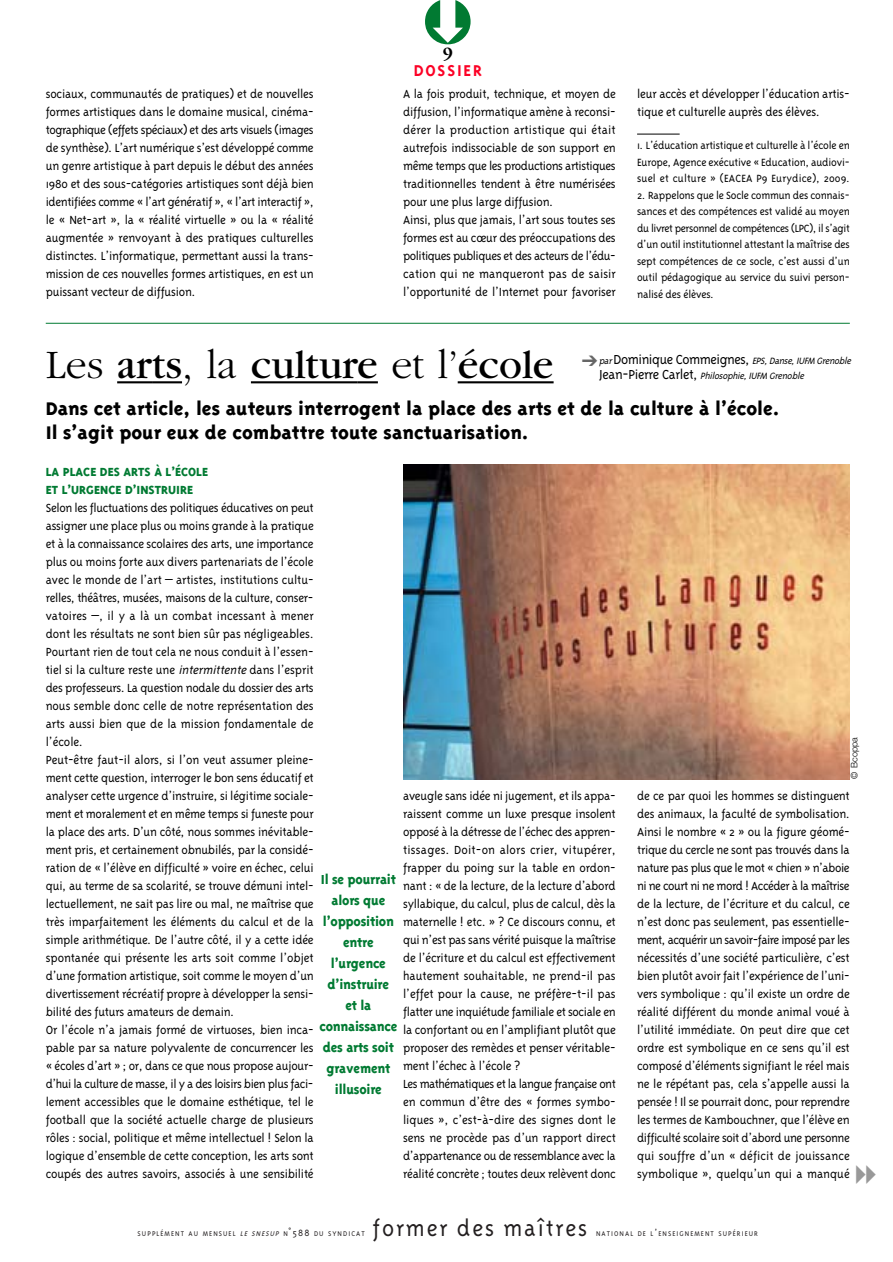
<style>
.page{position:relative;width:893px;height:1262px;background:#fff}
.page>*{position:absolute;margin:0;border:0;box-sizing:border-box;transform-origin:0 0}
.t1{font:42px "Garamond";color:#000}
.t2{font:300 25.5px "Triplex";letter-spacing:.07em;color:#231f20}
.t3{font:800 21px/24px "Triplex";color:#000}
.t4{font:700 18px "Triplex";letter-spacing:.1em;color:#fc0125}
.t5{font:700 18px "Garamond";color:#000}
.t6{font:800 15px/21px "Triplex";letter-spacing:-.015em;color:#017a32;text-align:center;scale:.95 1}
.t7{font:300 13.5px/18px "Triplex";letter-spacing:-.015em;color:#000}
.t8{font:800 13.5px/18px "Triplex";color:#017a32}
.t9{font:300 12px/16.5px "Triplex";letter-spacing:-.015em;color:#000;text-align:justify}
.t10{font:italic 300 10.5px/15px "Triplex";color:#000}
.t11{font:300 9px "Helvetica Neue";letter-spacing:-.015em;color:#000}
.t12{font:300 7.8px "Triplex";letter-spacing:.135em;color:#231f20}
.s1{font-weight:300}
.s2{font-style:italic}
.s3{color:#666}
.s4{font-style:normal;font-size:15px}
.s5{font-size:10.5px}
</style>
<div class="page">
<hr style="left:117px;top:381px;width:35px;height:2px;background:#000">
<hr style="left:152px;top:381px;width:30px;height:2px;background:#000">
<hr style="left:251px;top:381px;width:106px;height:2px;background:#000">
<hr style="left:357px;top:381px;width:21px;height:2px;background:#000">
<hr style="left:457px;top:381px;width:96px;height:2px;background:#000">
<img style="left:403px;top:464px;width:446px;height:315px">
<hr style="left:637px;top:134px;width:42px;height:1px;background:#000">
<hr style="left:46px;top:323px;width:803px;height:1px;background:#017a32">
<h3 class="t5" style="left:443px;top:47px;width:12px">9</h3>
<h3 class="t4" style="left:414px;top:63px;width:70px">DOSSIER</h3>
<p class="t7" style="left:46px;top:86px;width:269px;text-align:justify">sociaux, communautés de pratiques) et de nouvelles formes artistiques dans le domaine musical, cinéma&shy;tographique (effets spéciaux) et des arts visuels (images de synthèse). L’art numérique s’est développé comme un genre artistique à part depuis le début des années 1980 et des sous-catégories artistiques sont déjà bien identifiées comme « l’art génératif », « l’art interactif », le « Net-art », la « réalité virtuelle » ou la « réalité augmentée » renvoyant à des pratiques culturelles distinctes. L’informatique, permettant aussi la trans&shy;mission de ces nouvelles formes artistiques, en est un puissant vecteur de diffusion.</p>
<p class="t7" style="left:403px;top:86px;width:214px">A la fois produit, technique, et moyen de diffusion, l’informatique amène à reconsi&shy;dérer la production artistique qui était autrefois indissociable de son support en même temps que les productions artistiques traditionnelles tendent à être numérisées pour une plus large diffusion.<br>Ainsi, plus que jamais, l’art sous toutes ses formes est au cœur des préoccupations des politiques publiques et des acteurs de l’édu&shy;cation qui ne manqueront pas de saisir l’opportunité de l’Internet pour favoriser</p>
<p class="t7" style="left:637px;top:86px;width:214px">leur accès et développer l’éducation artis&shy;tique et culturelle auprès des élèves.</p>
<p class="t9" style="left:637px;top:138px;width:214px">1. L’éducation artistique et culturelle à l’école en Europe, Agence exécutive « Education, audiovi&shy;suel et culture » (EACEA P9 Eurydice), 2009.</p>
<p class="t9" style="left:637px;top:188px;width:214px">2. Rappelons que le Socle commun des connais&shy;sances et des compétences est validé au moyen du livret personnel de compétences (LPC), il s’agit d’un outil institutionnel attestant la maîtrise des sept compétences de ce socle, c’est aussi d’un outil pédagogique au service du suivi person&shy;nalisé des élèves.</p>
<h1 class="t1" style="left:46px;top:350px;width:509px"><span class="s1">Les</span> arts<span class="s1">, la</span> culture <span class="s1">et l’</span>école</h1>
<h3 class="t3" style="left:46px;top:398px;width:735px">Dans cet article, les auteurs interrogent la place des arts et de la culture à l’école.<br>Il s’agit pour eux de combattre toute sanctuarisation.</h3>
<p class="t8" style="left:46px;top:464px;width:164px">LA PLACE DES ARTS À L’ÉCOLE<br>ET L’URGENCE D’INSTRUIRE</p>
<p class="t7" style="left:46px;top:500px;width:269px">Selon les fluctuations des politiques éducatives on peut assigner une place plus ou moins grande à la pratique et à la connaissance scolaires des arts, une importance plus ou moins forte aux divers partenariats de l’école avec le monde de l’art – artistes, institutions cultu&shy;relles, théâtres, musées, maisons de la culture, conser&shy;vatoires –, il y a là un combat incessant à mener dont les résultats ne sont bien sûr pas négligeables.<br>Pourtant rien de tout cela ne nous conduit à l’essen&shy;tiel si la culture reste une <span class="s2">intermittente</span>dans l’esprit des professeurs. La question nodale du dossier des arts nous semble donc celle de notre représentation des arts aussi bien que de la mission fondamentale de l’école.<br>Peut-être faut-il alors, si l’on veut assumer pleine&shy;ment cette question, interroger le bon sens éducatif et analyser cette urgence d’instruire, si légitime sociale&shy;ment et moralement et en même temps si funeste pour la place des arts. D’un côté, nous sommes inévitable&shy;ment pris, et certainement obnubilés, par la considé&shy;ration de « l’élève en difficulté » voire en échec, celui qui, au terme de sa scolarité, se trouve démuni intel&shy;lectuellement, ne sait pas lire ou mal, ne maîtrise que très imparfaitement les éléments du calcul et de la simple arithmétique. De l’autre côté, il y a cette idée spontanée qui présente les arts soit comme l’objet d’une formation artistique, soit comme le moyen d’un divertissement récréatif propre à développer la sensi&shy;bilité des futurs amateurs de demain.<br>Or l’école n’a jamais formé de virtuoses, bien inca&shy;pable par sa nature polyvalente de concurrencer les « écoles d’art » ; or, dans ce que nous propose aujour&shy;d’hui la culture de masse, il y a des loisirs bien plus faci&shy;lement accessibles que le domaine esthétique, tel le football que la société actuelle charge de plusieurs rôles : social, politique et même intellectuel ! Selon la logique d’ensemble de cette conception, les arts sont coupés des autres savoirs, associés à une sensibilité</p>
<p class="t10" style="left:598px;top:354px;width:256px;text-indent:-17px"><span class="s3">➔</span> par<span class="s4">D o m i n i q u e C o m m e i g n e s ,</span> EPS,Danse,IUFM Grenoble<br><span class="s4">J e a n - P i e r r e C a r l e t ,</span> Philosophie,IUFM Grenoble</p>
<p class="t11" style="left:851px;top:779px;width:43px;rotate:-90deg">© Bcoppa</p>
<p class="t7" style="left:403px;top:788px;width:214px">aveugle sans idée ni jugement, et ils appa&shy;raissent comme un luxe presque insolent opposé à la détresse de l’échec des appren&shy;tissages. Doit-on alors crier, vitupérer, frapper du poing sur la table en ordon&shy;nant : « de la lecture, de la lecture d’abord syllabique, du calcul, plus de calcul, dès la maternelle ! etc. » ? Ce discours connu, et qui n’est pas sans vérité puisque la maîtrise de l’écriture et du calcul est effectivement hautement souhaitable, ne prend-il pas l’effet pour la cause, ne préfère-t-il pas flatter une inquiétude familiale et sociale en la confortant ou en l’amplifiant plutôt que proposer des remèdes et penser véritable&shy;ment l’échec à l’école ?<br>Les mathématiques et la langue française ont en commun d’être des « formes symbo&shy;liques », c’est-à-dire des signes dont le sens ne procède pas d’un rapport direct d’appartenance ou de ressemblance avec la réalité concrète ; toutes deux relèvent donc</p>
<p class="t7" style="left:637px;top:788px;width:214px;text-align:justify">de ce par quoi les hommes se distinguent des animaux, la faculté de symbolisation.<br>Ainsi le nombre « 2 » ou la figure géomé&shy;trique du cercle ne sont pas trouvés dans la nature pas plus que le mot « chien » n’aboie ni ne court ni ne mord ! Accéder à la maîtrise de la lecture, de l’écriture et du calcul, ce n’est donc pas seulement, pas essentielle&shy;ment, acquérir un savoir-faire imposé par les nécessités d’une société particulière, c’est bien plutôt avoir fait l’expérience de l’uni&shy;vers symbolique : qu’il existe un ordre de réalité différent du monde animal voué à l’utilité immédiate. On peut dire que cet ordre est symbolique en ce sens qu’il est composé d’éléments signifiant le réel mais ne le répétant pas, cela s’appelle aussi la pensée ! Il se pourrait donc, pour reprendre les termes de Kambouchner, que l’élève en difficulté scolaire soit d’abord une personne qui souffre d’un « déficit de jouissance symbolique », quelqu’un qui a manqué</p>
<p class="t6" style="left:319px;top:870px;width:84px">Il se pourrait alors que l’opposition entre l’urgence d’instruire<br>et la connaissance des arts soit gravement illusoire</p>
<p class="t12" style="left:138px;top:1230px;width:229px">SUPPLÉMENT AU MENSUEL <span class="s2">LE SNESUP</span> N<span class="s5">˚588</span> DU SYNDICAT</p>
<h2 class="t2" style="left:372px;top:1218px;width:216px">former des maîtres</h2>
<p class="t12" style="left:596px;top:1230px;width:163px">NATIONAL DE L<span class="s5">’</span>ENSEIGNEMENT SUPÉRIEUR</p>
</div>
